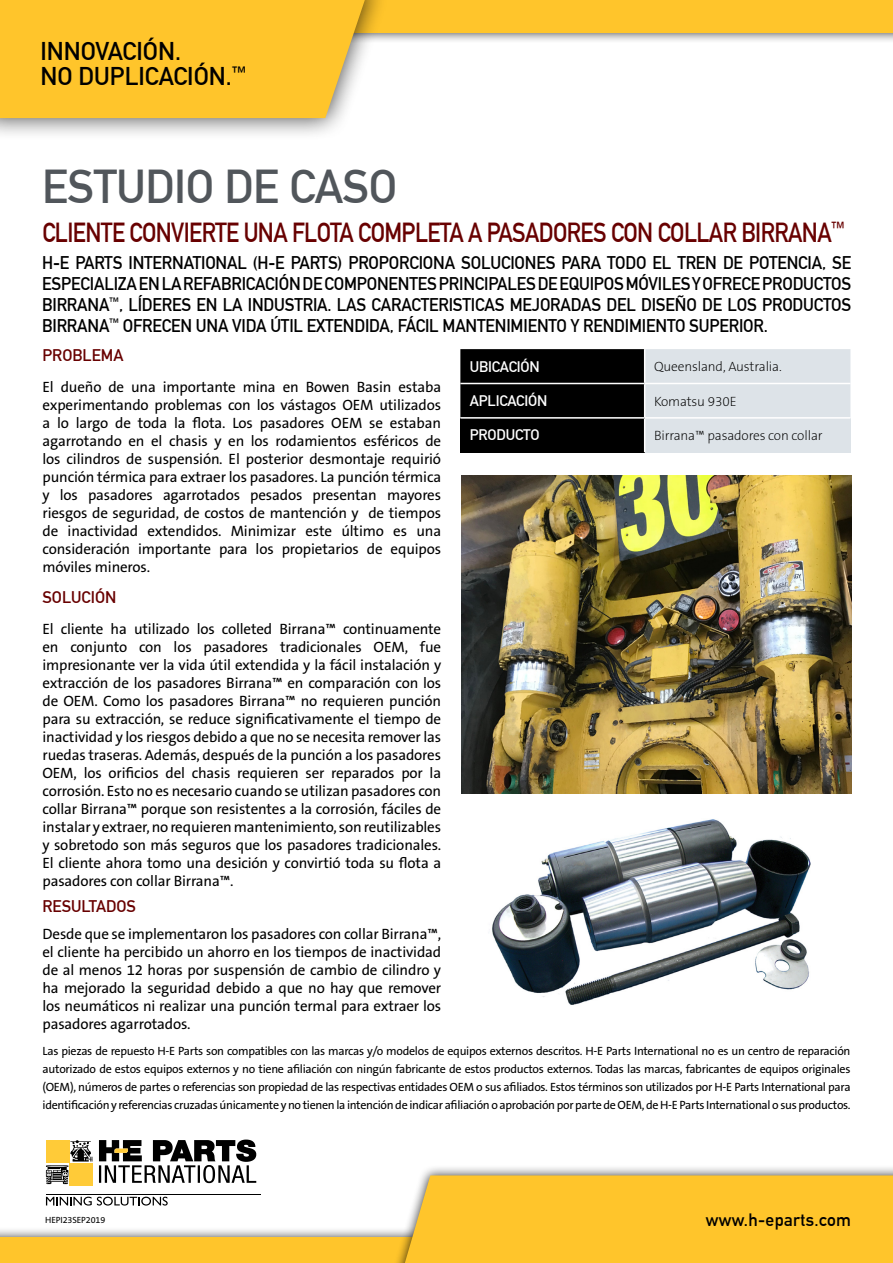
<style>
.page{position:relative;width:893px;height:1263px;background:#fff}
.page>*{position:absolute;margin:0;border:0;box-sizing:border-box;transform-origin:0 0}
.t1{font:46.5px "DIN Mittelschrift LTCYR";letter-spacing:-.01em;color:#51565b}
.t2{font:700 27px "DIN Alternate";letter-spacing:-.025em;color:#680000;scale:.87 1}
.t3{font:25.2px/25px "DIN Mittelschrift LTCYR";color:#000}
.t4{font:18px/21px "DIN Mittelschrift LTCYR";letter-spacing:-.01em;color:#000;text-align:justify;scale:.95 1}
.t5{font:700 17.55px "DIN Alternate";letter-spacing:.02em;color:#000}
.t6{font:16.5px "DIN Mittelschrift LTCYR";color:#680000}
.t7{font:15px/18px "The Sans B W5 Plain";letter-spacing:-.01em;color:#000;text-align:justify}
.t8{font:15px "DIN Mittelschrift LTCYR";letter-spacing:-.01em;color:#fff}
.t9{font:200 13.5px "The Sans B W2";letter-spacing:-.01em;color:#000}
.t10{font:12px/18px "The Sans B W5 Plain";letter-spacing:-.025em;color:#000;text-align:justify}
.t11{font:9px "The Sans B W5 Plain";letter-spacing:-.01em;color:#000}
</style>
<div class="page">
<svg style="left:460px;top:349px;width:390px;height:68px;background:#76797b"></svg>
<div style="left:460px;top:418px;width:185px;height:34px;background:#000"></div>
<div style="left:645px;top:418px;width:205px;height:34px;background:#dde3e8"></div>
<hr style="left:644px;top:349px;width:1px;height:34px;background:#fff">
<hr style="left:460px;top:383px;width:185px;height:1px;background:#fff">
<hr style="left:645px;top:383px;width:205px;height:1px;background:#fff">
<hr style="left:644px;top:384px;width:1px;height:33px;background:#fff">
<hr style="left:460px;top:417px;width:185px;height:2px;background:#fff">
<hr style="left:645px;top:417px;width:205px;height:2px;background:#fff">
<hr style="left:644px;top:419px;width:1px;height:33px;background:#fff">
<div style="left:0;top:0;width:893px;height:44px;background:#000;opacity:.75"></div>
<div style="left:0;top:0;width:893px;height:33px;background:#ffc52b"></div>
<div style="left:0;top:0;width:389px;height:141px;background:#000;opacity:.75"></div>
<div style="left:0;top:0;width:365px;height:118px;background:#ffc52b"></div>
<div style="left:0;top:1227px;width:893px;height:36px;background:#000;opacity:.75"></div>
<div style="left:0;top:1237px;width:893px;height:26px;background:#ffc52b"></div>
<div style="left:391px;top:1165px;width:502px;height:98px;background:#000;opacity:.75"></div>
<div style="left:405px;top:1175px;width:488px;height:88px;background:#ffc52b"></div>
<hr style="left:46px;top:1194px;width:214px;height:1px;background:#000">
<svg style="left:99px;top:1139px;width:157px;height:44px"></svg>
<div style="left:70px;top:1163px;width:23px;height:22px;background:#ffcb38"></div>
<svg style="left:46px;top:1140px;width:47px;height:44px"></svg>
<svg style="left:46px;top:1197px;width:122px;height:8px"></svg>
<img style="left:492px;top:819px;width:319px;height:186px">
<img style="left:461px;top:476px;width:390px;height:317px">
<h3 class="t3" style="left:40px;top:39px;width:207px">INNOVACIÓN.<br>NO DUPLICACIÓN.<sup>™</sup></h3>
<h1 class="t1" style="left:42px;top:159px;width:356px">ESTUDIO DE CASO</h1>
<h2 class="t2" style="left:43px;top:212px;width:923px">CLIENTE CONVIERTE UNA FLOTA COMPLETA A PASADORES CON COLLAR BIRRANA<sup>™</sup></h2>
<p class="t4" style="left:42px;top:253px;width:853px">H-E PARTS INTERNATIONAL (H-E PARTS) PROPORCIONA SOLUCIONES PARA TODO EL TREN DE POTENCIA, SE ESPECIALIZA EN LA REFABRICACIÓN DE COMPONENTES PRINCIPALES DE EQUIPOS MÓVILES Y OFRECE PRODUCTOS BIRRANA<sup>™</sup>, LÍDERES EN LA INDUSTRIA. LAS CARACTERISTICAS MEJORADAS DEL DISEÑO DE LOS PRODUCTOS BIRRANA<sup>™</sup> OFRECEN UNA VIDA ÚTIL EXTENDIDA, FÁCIL MANTENIMIENTO Y RENDIMIENTO SUPERIOR.</p>
<p class="t8" style="left:470px;top:358px;width:72px">UBICACIÓN</p>
<p class="t9" style="left:654px;top:358px;width:129px">Queensland, Australia.</p>
<p class="t8" style="left:470px;top:392px;width:79px">APLICACIÓN</p>
<p class="t9" style="left:654px;top:392px;width:84px">Komatsu 930E</p>
<p class="t8" style="left:470px;top:426px;width:71px">PRODUCTO</p>
<p class="t9" style="left:654px;top:427px;width:170px">Birrana™ pasadores con collar</p>
<p class="t6" style="left:43px;top:346px;width:82px">PROBLEMA</p>
<p class="t7" style="left:43px;top:378px;width:400px">El dueño de una importante mina en Bowen Basin estaba experimentando problemas con los vástagos OEM utilizados a lo largo de toda la flota. Los pasadores OEM se estaban agarrotando en el chasis y en los rodamientos esféricos de los cilindros de suspensión. El posterior desmontaje requirió punción térmica para extraer los pasadores. La punción térmica y los pasadores agarrotados pesados presentan mayores riesgos de seguridad, de costos de mantención y de tiempos de inactividad extendidos. Minimizar este último es una consideración importante para los propietarios de equipos móviles mineros.</p>
<p class="t6" style="left:43px;top:587px;width:75px">SOLUCIÓN</p>
<p class="t7" style="left:43px;top:620px;width:400px">El cliente ha utilizado los colleted Birrana™ continuamente en conjunto con los pasadores tradicionales OEM, fue impresionante ver la vida útil extendida y la fácil instalación y extracción de los pasadores Birrana™ en comparación con los de OEM. Como los pasadores Birrana™ no requieren punción para su extracción, se reduce significativamente el tiempo de inactividad y los riesgos debido a que no se necesita remover las ruedas traseras. Además, después de la punción a los pasadores OEM, los orificios del chasis requieren ser reparados por la corrosión. Esto no es necesario cuando se utilizan pasadores con collar Birrana™ porque son resistentes a la corrosión, fáciles de instalar y extraer, no requieren mantenimiento, son reutilizables y sobretodo son más seguros que los pasadores tradicionales.<br>El cliente ahora tomo una desición y convirtió toda su flota a pasadores con collar Birrana™.</p>
<p class="t6" style="left:43px;top:897px;width:95px">RESULTADOS</p>
<p class="t7" style="left:43px;top:925px;width:400px">Desde que se implementaron los pasadores con collar Birrana™, el cliente ha percibido un ahorro en los tiempos de inactividad de al menos 12 horas por suspensión de cambio de cilindro y ha mejorado la seguridad debido a que no hay que remover los neumáticos ni realizar una punción termal para extraer los pasadores agarrotados.</p>
<p class="t10" style="left:43px;top:1042px;width:809px">Las piezas de repuesto H-E Parts son compatibles con las marcas y/o modelos de equipos externos descritos. H-E Parts International no es un centro de reparación autorizado de estos equipos externos y no tiene afiliación con ningún fabricante de estos productos externos. Todas las marcas, fabricantes de equipos originales (OEM), números de partes o referencias son propiedad de las respectivas entidades OEM o sus afiliados. Estos términos son utilizados por H-E Parts International para identificación y referencias cruzadas únicamente y no tienen la intención de indicar afiliación o aprobación por parte de OEM, de H-E Parts International o sus productos.</p>
<p class="t11" style="left:45px;top:1214px;width:62px">HEPI23SEP2019</p>
<p class="t5" style="left:706px;top:1206px;width:147px">www.h-eparts.com</p>
</div>
